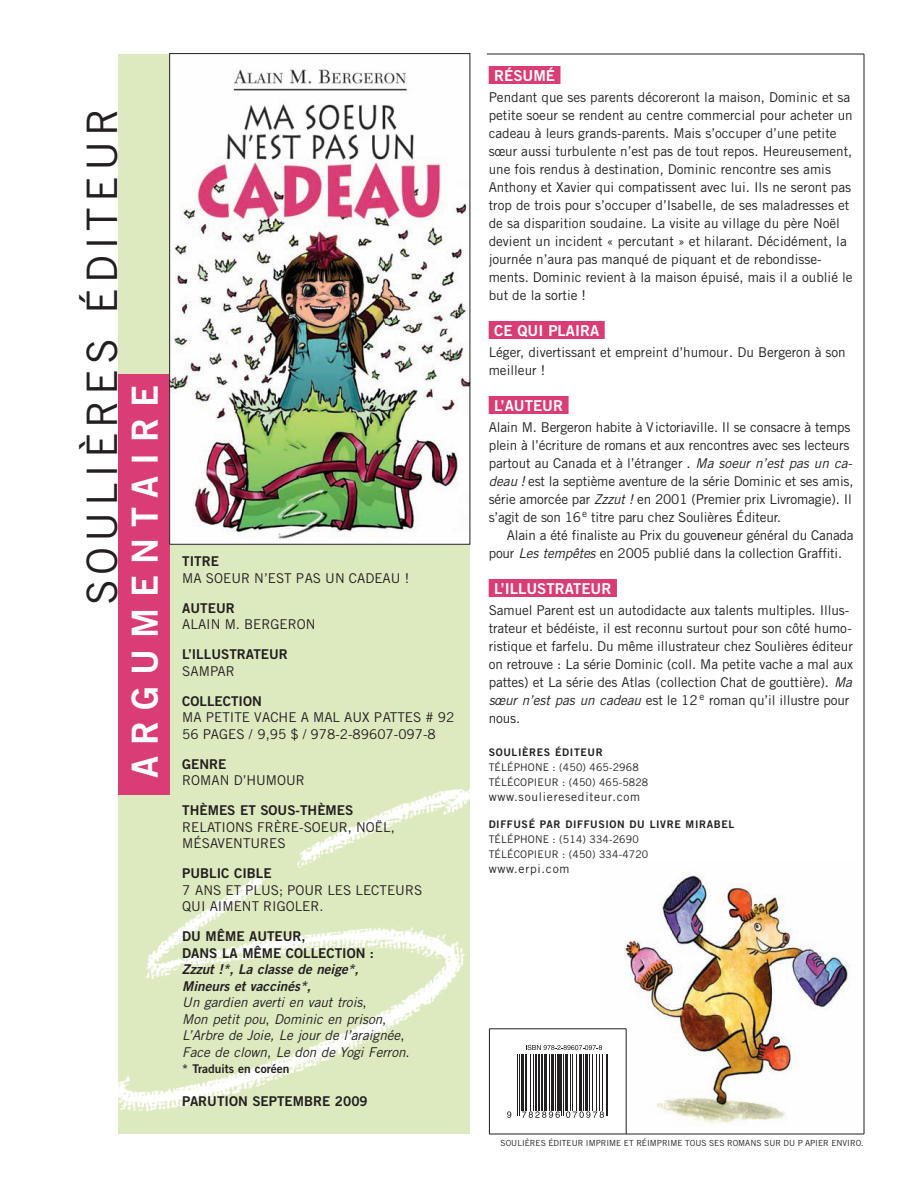
<style>
.page{position:relative;width:918px;height:1188px;background:#fff}
.page>*{position:absolute;margin:0;border:0;box-sizing:border-box;transform-origin:0 0}
.t1{font:42px "Trade Gothic";letter-spacing:.12em;color:#231f20}
.t2{font:36px "Trade Gothic Bold Two";letter-spacing:.305em;color:#fff}
.t3{font:15px "Trade Gothic Bold Two";color:#fff}
.t4{font:13.5px/18px "Trade Gothic";color:#231f20}
.t5{font:13.5px/16.5px "Trade Gothic Bold Two";color:#231f20}
.t6{font:italic 13.5px/16.5px "Trade Gothic";color:#231f20}
.t7{font:italic 13.5px/16.5px "Trade Gothic Bold Two";color:#231f20}
.t8{font:12px "Trade Gothic";letter-spacing:.06em;color:#231f20}
.t9{font:12px "Trade Gothic Bold Two";color:#231f20}
.t10{font:10.5px/15px "Trade Gothic";letter-spacing:.01em;color:#231f20}
.t11{font:10.5px "Trade Gothic Bold Two";letter-spacing:.06em;color:#231f20}
.t12{font:8.4px "Trade Gothic";color:#231f20}
.s1{font-style:normal}
.s2{font-style:italic}
</style>
<div class="page">
<img style="left:602px;top:874px;width:248px;height:250px">
<div style="left:489px;top:1029px;width:137px;height:105px;background:#fff"></div>
<svg style="left:526px;top:1045px;width:76px;height:5px"></svg>
<svg style="left:507px;top:1111px;width:4px;height:7px"></svg>
<svg style="left:522px;top:1111px;width:38px;height:7px"></svg>
<svg style="left:566px;top:1111px;width:38px;height:7px"></svg>
<hr style="left:517px;top:1054px;width:1px;height:62px;background:#231f20">
<hr style="left:519px;top:1054px;width:1px;height:62px;background:#231f20">
<hr style="left:521px;top:1054px;width:3px;height:57px;background:#231f20">
<hr style="left:525px;top:1054px;width:2px;height:57px;background:#231f20">
<hr style="left:530px;top:1054px;width:1px;height:57px;background:#231f20">
<hr style="left:533px;top:1054px;width:1px;height:57px;background:#231f20">
<hr style="left:536px;top:1054px;width:1px;height:57px;background:#231f20">
<hr style="left:538px;top:1054px;width:2px;height:57px;background:#231f20">
<hr style="left:541px;top:1054px;width:2px;height:57px;background:#231f20">
<hr style="left:544px;top:1054px;width:3px;height:57px;background:#231f20">
<hr style="left:549px;top:1054px;width:1px;height:57px;background:#231f20">
<hr style="left:551px;top:1054px;width:3px;height:57px;background:#231f20">
<hr style="left:555px;top:1054px;width:1px;height:57px;background:#231f20">
<hr style="left:557px;top:1054px;width:3px;height:57px;background:#231f20">
<hr style="left:561px;top:1054px;width:1px;height:62px;background:#231f20">
<hr style="left:563px;top:1054px;width:1px;height:62px;background:#231f20">
<hr style="left:565px;top:1054px;width:3px;height:57px;background:#231f20">
<hr style="left:570px;top:1054px;width:1px;height:57px;background:#231f20">
<hr style="left:572px;top:1054px;width:1px;height:57px;background:#231f20">
<hr style="left:576px;top:1054px;width:1px;height:57px;background:#231f20">
<hr style="left:579px;top:1054px;width:3px;height:57px;background:#231f20">
<hr style="left:583px;top:1054px;width:1px;height:57px;background:#231f20">
<hr style="left:585px;top:1054px;width:3px;height:57px;background:#231f20">
<hr style="left:589px;top:1054px;width:1px;height:57px;background:#231f20">
<hr style="left:592px;top:1054px;width:1px;height:57px;background:#231f20">
<hr style="left:596px;top:1054px;width:1px;height:57px;background:#231f20">
<hr style="left:599px;top:1054px;width:1px;height:57px;background:#231f20">
<hr style="left:602px;top:1054px;width:1px;height:57px;background:#231f20">
<hr style="left:606px;top:1054px;width:1px;height:62px;background:#231f20">
<hr style="left:607px;top:1054px;width:1px;height:62px;background:#231f20">
<div style="left:118px;top:54px;width:352px;height:1080px;background:#ddeabf"></div>
<div style="left:118px;top:374px;width:52px;height:420px;background:#da3c75"></div>
<img style="left:171px;top:55px;width:297px;height:487px">
<div style="left:169px;top:53px;width:301px;height:491px;border:1px solid #231f20"></div>
<hr style="left:864px;top:54px;width:1px;height:1080px;background:#231f20">
<hr style="left:487px;top:54px;width:377px;height:1px;background:#231f20">
<hr style="left:489px;top:1134px;width:375px;height:1px;background:#231f20">
<div style="left:489px;top:66px;width:71px;height:18px;background:#da3c75"></div>
<div style="left:489px;top:321px;width:116px;height:18px;background:#da3c75"></div>
<div style="left:489px;top:396px;width:80px;height:18px;background:#da3c75"></div>
<div style="left:489px;top:579px;width:128px;height:18px;background:#da3c75"></div>
<hr style="left:489px;top:1029px;width:1px;height:105px;background:#231f20">
<hr style="left:626px;top:1029px;width:1px;height:105px;background:#231f20">
<hr style="left:489px;top:1029px;width:137px;height:1px;background:#231f20">
<img style="left:118px;top:788px;width:352px;height:324px">
<h1 class="t1" style="left:77px;top:605px;width:499px;rotate:-90deg">SOULIÈRES ÉDITEUR</h1>
<h2 class="t2" style="left:132px;top:778px;width:394px;rotate:-90deg">ARGUMENTAIRE</h2>
<p class="t5" style="left:182px;top:555px;width:38px">TITRE</p>
<p class="t4" style="left:182px;top:569px;width:228px">MA SOEUR N’EST PAS UN CADEAU !</p>
<p class="t5" style="left:182px;top:601px;width:54px">AUTEUR</p>
<p class="t4" style="left:182px;top:615px;width:135px">ALAIN M. BERGERON</p>
<p class="t5" style="left:182px;top:647px;width:107px">L’ILLUSTRATEUR</p>
<p class="t4" style="left:182px;top:662px;width:54px">SAMPAR</p>
<p class="t5" style="left:182px;top:694px;width:81px">COLLECTION</p>
<p class="t4" style="left:182px;top:709px;width:274px;line-height:16.5px">MA PETITE VACHE A MAL AUX PATTES # 92<br>56 PAGES / 9,95 $ / 978-2-89607-097-8</p>
<p class="t5" style="left:182px;top:757px;width:46px">GENRE</p>
<p class="t4" style="left:182px;top:771px;width:124px">ROMAN D’HUMOUR</p>
<p class="t5" style="left:182px;top:803px;width:173px">THÈMES ET SOUS-THÈMES</p>
<p class="t4" style="left:182px;top:819px;width:214px;line-height:16.5px">RELATIONS FRÈRE-SOEUR, NOËL,<br>MÉSAVENTURES</p>
<p class="t5" style="left:182px;top:866px;width:91px">PUBLIC CIBLE</p>
<p class="t4" style="left:182px;top:882px;width:241px;line-height:16.5px">7 ANS ET PLUS; POUR LES LECTEURS<br>QUI AIMENT RIGOLER.</p>
<p class="t5" style="left:182px;top:929px;width:193px">DU MÊME AUTEUR,<br>DANS LA MÊME COLLECTION :</p>
<p class="t7" style="left:182px;top:962px;width:178px">Zzzut !*, La classe de neige*,<br>Mineurs et vaccinés*,</p>
<p class="t6" style="left:182px;top:995px;width:229px">Un gardien averti en vaut trois<span class="s1">,<br></span>Mon petit pou<span class="s1">,</span> Dominic en prison<span class="s1">, </span>L’Arbre de Joie, Le jour de l’araignée<span class="s1">, </span>Face de clown<span class="s1">,</span> Le don de Yogi Ferron<span class="s1">.</span></p>
<p class="t9" style="left:182px;top:1065px;width:109px">* Traduits en coréen</p>
<p class="t5" style="left:182px;top:1095px;width:187px">PARUTION SEPTEMBRE 2009</p>
<p class="t3" style="left:489px;top:70px;width:73px"><sub>1</sub>RÉSUMÉ<sub>1</sub></p>
<p class="t4" style="left:489px;top:88px;width:366px">Pendant que ses parents décoreront la maison, Dominic et sa petite soeur se rendent au centre commercial pour acheter un cadeau à leurs grands-parents. Mais s’occuper d’une petite sœur aussi turbulente n’est pas de tout repos. Heureusement, une fois rendus à destination, Dominic rencontre ses amis Anthony et Xavier qui compatissent avec lui. Ils ne seront pas trop de trois pour s’occuper d’Isabelle, de ses maladresses et de sa disparition soudaine. La visite au village du père Noël devient un incident « percutant » et hilarant. Décidément, la journée n’aura pas manqué de piquant et de rebondisse&shy;ments. Dominic revient à la maison épuisé, mais il a oublié le but de la sortie !</p>
<p class="t3" style="left:489px;top:325px;width:118px"><sub>1</sub>CE QUI PLAIRA<sub>1</sub></p>
<p class="t4" style="left:489px;top:343px;width:359px">Léger, divertissant et empreint d’humour. Du Bergeron à son meilleur !</p>
<p class="t3" style="left:489px;top:400px;width:81px"><sub>1</sub>L’AUTEUR<sub>1</sub></p>
<p class="t4" style="left:489px;top:418px;width:366px">Alain M. Bergeron habite à Victoriaville. Il se consacre à temps plein à l’écriture de romans et aux rencontres avec ses lecteurs partout au Canada et à l’étranger . <span class="s2">Ma soeur n’est pas un ca&shy;deau !</span> est la septième aventure de la série Dominic et ses amis, série amorcée par <span class="s2">Zzzut !</span> en 2001 (Premier prix Livromagie). Il s’agit de son 16<sup>e</sup> titre paru chez Soulières Éditeur.</p>
<p class="t4" style="left:489px;top:526px;width:367px;text-indent:18px">Alain a été finaliste au Prix du gouverneur général du Canada pour <span class="s2">Les tempêtes</span> en 2005 publié dans la collection Graffiti.</p>
<p class="t3" style="left:489px;top:583px;width:130px"><sub>1</sub>L’ILLUSTRATEUR<sub>1</sub></p>
<p class="t4" style="left:489px;top:601px;width:366px">Samuel Parent est un autodidacte aux talents multiples. Illus&shy;trateur et bédéiste, il est reconnu surtout pour son côté humo&shy;ristique et farfelu. Du même illustrateur chez Soulières éditeur on retrouve : La série Dominic (coll. Ma petite vache a mal aux pattes) et La série des Atlas (collection Chat de gouttière). <span class="s2">Ma sœur n’est pas un cadeau</span> est le 12 <sup>e</sup> roman qu’il illustre pour nous.</p>
<p class="t11" style="left:489px;top:748px;width:116px">SOULIÈRES ÉDITEUR</p>
<p class="t10" style="left:489px;top:760px;width:161px">TÉLÉPHONE : (450) 465-2968<br>TÉLÉCOPIEUR : (450) 465-5828</p>
<p class="t8" style="left:489px;top:789px;width:153px">www.soulieresediteur.com</p>
<p class="t11" style="left:489px;top:820px;width:247px">DIFFUSÉ PAR DIFFUSION DU LIVRE MIRABEL</p>
<p class="t10" style="left:489px;top:832px;width:161px">TÉLÉPHONE : (514) 334-2690<br>TÉLÉCOPIEUR : (450) 334-4720</p>
<p class="t8" style="left:489px;top:861px;width:82px">www.erpi.com</p>
<p class="t12" style="left:501px;top:1138px;width:365px">SOULIÈRES ÉDITEUR IMPRIME ET RÉIMPRIME TOUS SES ROMANS SUR DU P APIER ENVIRO.</p>
</div>
